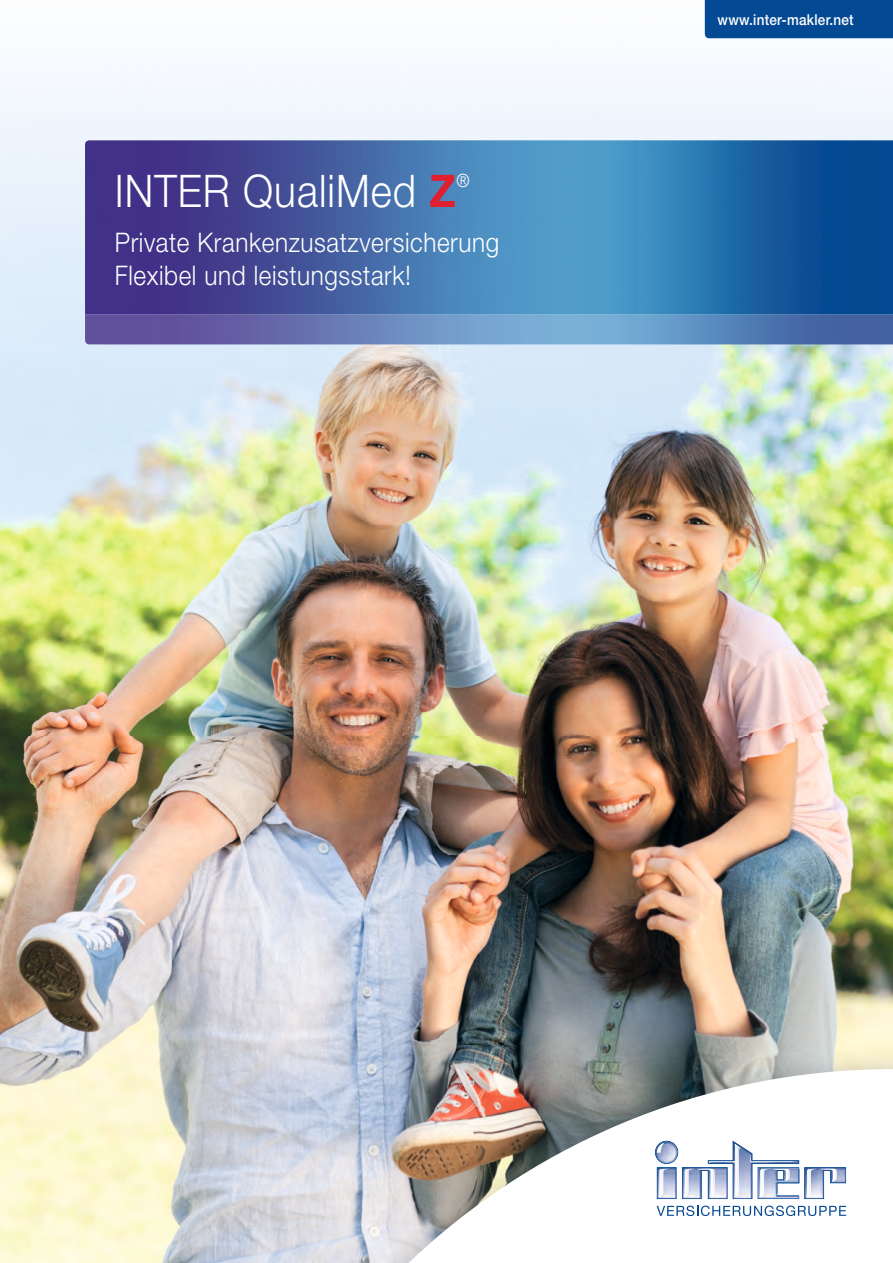
<style>
.page{position:relative;width:893px;height:1263px;background:#fff}
.page>*{position:absolute;margin:0;border:0;box-sizing:border-box;transform-origin:0 0}
.t1{font:300 45px "Helvetica Neue LT Pro";letter-spacing:.025em;color:#fff;scale:.9 1}
.t2{font:300 27px/33px "Helvetica Neue LT Pro";letter-spacing:.025em;color:#fff;scale:.9 1}
.t3{font:300 18.3px "Helvetica Neue LT Pro";color:#fff;scale:.9 1}
.t4{font:500 15px "Helvetica Neue LT Pro";letter-spacing:.02em;color:#fff;scale:.9 1}
.s1{font-weight:700;color:#e01f2f}
</style>
<div class="page">
<img style="left:0;top:157px;width:105px;height:580px">
<img style="left:105px;top:344px;width:788px;height:393px">
<img style="left:0;top:737px;width:788px;height:210px">
<img style="left:788px;top:737px;width:105px;height:308px">
<img style="left:0;top:947px;width:262px;height:316px">
<img style="left:262px;top:947px;width:526px;height:98px">
<img style="left:85px;top:140px;width:808px;height:175px">
<img style="left:85px;top:315px;width:808px;height:29px">
<div style="left:705px;top:0;width:188px;height:38px;background:#044993"></div>
<img style="left:262px;top:1045px;width:631px;height:24px">
<img style="left:262px;top:1069px;width:619px;height:194px">
<svg style="left:657px;top:1205px;width:189px;height:11px"></svg>
<svg style="left:655px;top:1140px;width:191px;height:59px"></svg>
<img style="left:771px;top:1169px;width:6px;height:25px">
<img style="left:761px;top:1169px;width:10px;height:25px">
<img style="left:773px;top:1169px;width:4px;height:11px">
<img style="left:777px;top:1169px;width:22px;height:25px">
<h1 class="t1" style="left:115px;top:163px;width:380px">INTER QualiMed <span class="s1">Z</span></h1>
<p class="t3" style="left:457px;top:169px;width:16px">®</p>
<p class="t2" style="left:115px;top:225px;width:429px">Private Krankenzusatzversicherung<br>Flexibel und leistungsstark!</p>
<p class="t4" style="left:718px;top:10px;width:153px">www.inter-makler.net</p>
</div>
